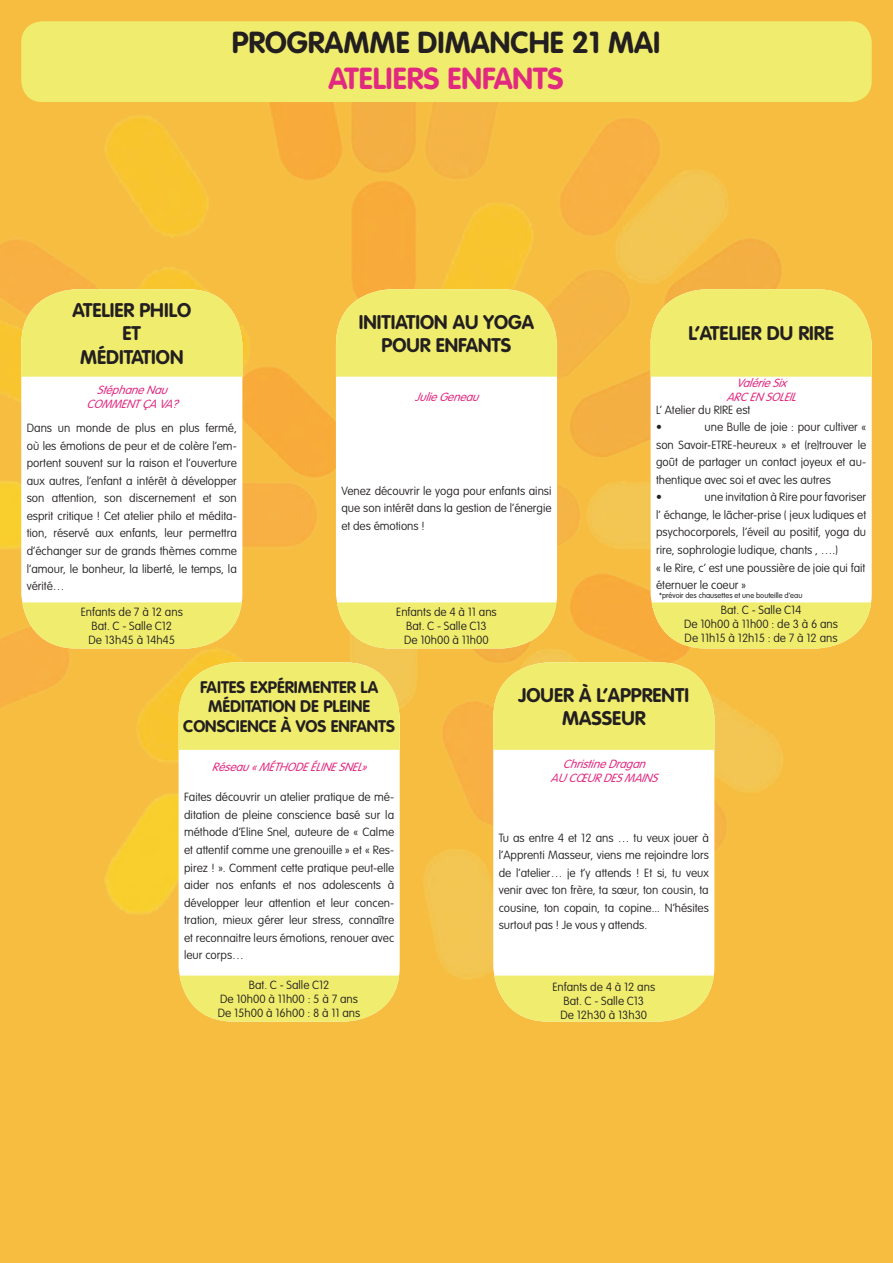
<style>
.page{position:relative;width:893px;height:1263px;background:#f6bd41}
.page>*{position:absolute;margin:0;border:0;box-sizing:border-box;transform-origin:0 0}
.t1{font:700 30px "VAG Rounded Std";color:#231f20}
.t2{font:700 30px "VAG Rounded Std";color:#e12980}
.TITRE_FICHE_-_noir{font:700 19.5px/23.4px "VAG Rounded Std";color:#231f20;text-align:center}
.TITRE_FICHE_-_noir-2{font:700 16.65px/20px "VAG Rounded Std";color:#231f20;text-align:center}
.texte_fiche{font:100 11.7px/17.5px "VAG Rounded Std";color:#231f20;text-align:justify}
.Lieu{font:100 11.7px "VAG Rounded Std";color:#231f20}
.Intervenant_-_Stuctu{font:italic 300 11.7px "VAG Rounded Std";color:#e12980}
.t3{font:300 7.5px "VAG Rounded Std";color:#231f20}
</style>
<div class="page">
<img style="left:0;top:21px;width:872px;height:958px">
<div style="left:21px;top:21px;width:851px;height:81px;background:#f0ed6e;border-radius:21px"></div>
<svg style="left:493px;top:662px;width:221px;height:360px;background:#f9f6c7"></svg>
<svg style="left:179px;top:662px;width:221px;height:360px;background:#f9f6c7"></svg>
<svg style="left:651px;top:289px;width:221px;height:359px;background:#f9f6c7"></svg>
<svg style="left:21px;top:289px;width:221px;height:359px;background:#f9f6c7"></svg>
<svg style="left:336px;top:289px;width:221px;height:359px;background:#f9f6c7"></svg>
<p class="t1" style="left:232px;top:25px;width:430px">PROGRAMME DIMANCHE 21 MAI</p>
<p class="t2" style="left:328px;top:61px;width:237px">ATELIERS ENFANTS</p>
<p class="TITRE_FICHE_-_noir" style="left:73px;top:299px;width:120px">ATELIER PHILO</p>
<p class="TITRE_FICHE_-_noir" style="left:123px;top:323px;width:20px">ET</p>
<p class="TITRE_FICHE_-_noir" style="left:80px;top:346px;width:105px">MÉDITATION</p>
<p class="TITRE_FICHE_-_noir" style="left:359px;top:311px;width:177px">INITIATION AU YOGA<br>POUR ENFANTS</p>
<p class="TITRE_FICHE_-_noir" style="left:689px;top:323px;width:147px">L’ATELIER DU RIRE</p>
<p class="Intervenant_-_Stuctu" style="left:97px;top:383px;width:77px">StéphaneNau</p>
<p class="Intervenant_-_Stuctu" style="left:86px;top:397px;width:98px">COMMENTÇAVA?</p>
<p class="texte_fiche" style="left:27px;top:420px;width:212px">Dans un monde de plus en plus fermé, où les émotions de peur et de colère l’em&shy;portent souvent sur la raison et l’ouverture aux autres, l’enfant a intérêt à développer son attention, son discernement et son esprit critique ! Cet atelier philo et médita&shy;tion, réservé aux enfants, leur permettra d’échanger sur de grands thèmes comme l’amour, le bonheur, la liberté, le temps, la vérité…</p>
<p class="Lieu" style="left:81px;top:605px;width:104px">Enfants de 7 à 12 ans</p>
<p class="Lieu" style="left:91px;top:619px;width:82px">Bat. C - Salle C12</p>
<p class="Lieu" style="left:88px;top:633px;width:88px">De 13h45 à 14h45</p>
<p class="Intervenant_-_Stuctu" style="left:415px;top:391px;width:70px">JulieGeneau</p>
<p class="texte_fiche" style="left:341px;top:482px;width:212px">Venez découvrir le yoga pour enfants ainsi que son intérêt dans la gestion de l’énergie et des émotions !</p>
<p class="Lieu" style="left:396px;top:605px;width:102px">Enfants de 4 à 11 ans</p>
<p class="Lieu" style="left:406px;top:619px;width:82px">Bat. C - Salle C13</p>
<p class="Lieu" style="left:404px;top:633px;width:86px">De 10h00 à 11h00</p>
<p class="Intervenant_-_Stuctu" style="left:736px;top:376px;width:56px">ValérieSix</p>
<p class="Intervenant_-_Stuctu" style="left:726px;top:390px;width:76px">ARCENSOLEIL</p>
<p class="texte_fiche" style="left:656px;top:401px;width:96px">L’ Atelier du RIRE est</p>
<p class="texte_fiche" style="left:656px;top:419px;width:7px">•</p>
<p class="texte_fiche" style="left:656px;top:419px;width:212px;text-indent:48px">une Bulle de joie : pour cultiver « son Savoir-ETRE-heureux » et (re)trouver le goût de partager un contact joyeux et au&shy;thentique avec soi et avec les autres</p>
<p class="texte_fiche" style="left:656px;top:489px;width:7px">•</p>
<p class="texte_fiche" style="left:656px;top:489px;width:212px;text-indent:48px">une invitation à Rire pour favoriser l’ échange, le lâcher-prise ( jeux ludiques et psychocorporels, l’éveil au positif, yoga du rire, sophrologie ludique, chants , ….)</p>
<p class="texte_fiche" style="left:656px;top:559px;width:211px">« le Rire, c’ est une poussière de joie qui fait éternuer le coeur »</p>
<p class="Lieu" style="left:721px;top:603px;width:82px">Bat. C - Salle C14</p>
<p class="Lieu" style="left:684px;top:617px;width:155px">De 10h00 à 11h00 : de 3 à 6 ans</p>
<p class="Lieu" style="left:685px;top:631px;width:155px">De 11h15 à 12h15 : de 7 à 12 ans</p>
<p class="t3" style="left:659px;top:591px;width:145px">*prévoir des chausettes et une bouteille d’eau</p>
<p class="TITRE_FICHE_-_noir-2" style="left:183px;top:677px;width:213px">FAITES EXPÉRIMENTER LA<br>MÉDITATION DE PLEINE<br>CONSCIENCE À VOS ENFANTS</p>
<p class="Intervenant_-_Stuctu" style="left:212px;top:760px;width:161px">Réseau«MÉTHODEÉLINESNEL»</p>
<p class="texte_fiche" style="left:184px;top:789px;width:212px">Faites découvrir un atelier pratique de mé&shy;ditation de pleine conscience basé sur la méthode d’Eline Snel, auteure de « Calme et attentif comme une grenouille » et « Res&shy;pirez ! ». Comment cette pratique peut-elle aider nos enfants et nos adolescents à développer leur attention et leur concen&shy;tration, mieux gérer leur stress, connaître et reconnaitre leurs émotions, renouer avec leur corps…</p>
<p class="Lieu" style="left:249px;top:978px;width:82px">Bat. C - Salle C12</p>
<p class="Lieu" style="left:220px;top:992px;width:139px">De 10h00 à 11h00 : 5 à 7 ans</p>
<p class="Lieu" style="left:218px;top:1006px;width:144px">De 15h00 à 16h00 : 8 à 11 ans</p>
<p class="TITRE_FICHE_-_noir" style="left:519px;top:684px;width:172px">JOUER À L’APPRENTI<br>MASSEUR</p>
<p class="Intervenant_-_Stuctu" style="left:563px;top:757px;width:89px">ChristineDragan</p>
<p class="Intervenant_-_Stuctu" style="left:551px;top:771px;width:113px">AUCŒURDESMAINS</p>
<p class="texte_fiche" style="left:499px;top:829px;width:212px">Tu as entre 4 et 12 ans … tu veux jouer à l’Apprenti Masseur, viens me rejoindre lors de l’atelier… je t’y attends ! Et si, tu veux venir avec ton frère, ta sœur, ton cousin, ta cousine, ton copain, ta copine... N’hésites surtout pas ! Je vous y attends.</p>
<p class="Lieu" style="left:552px;top:980px;width:104px">Enfants de 4 à 12 ans</p>
<p class="Lieu" style="left:563px;top:994px;width:82px">Bat. C - Salle C13</p>
<p class="Lieu" style="left:560px;top:1008px;width:88px">De 12h30 à 13h30</p>
</div>
